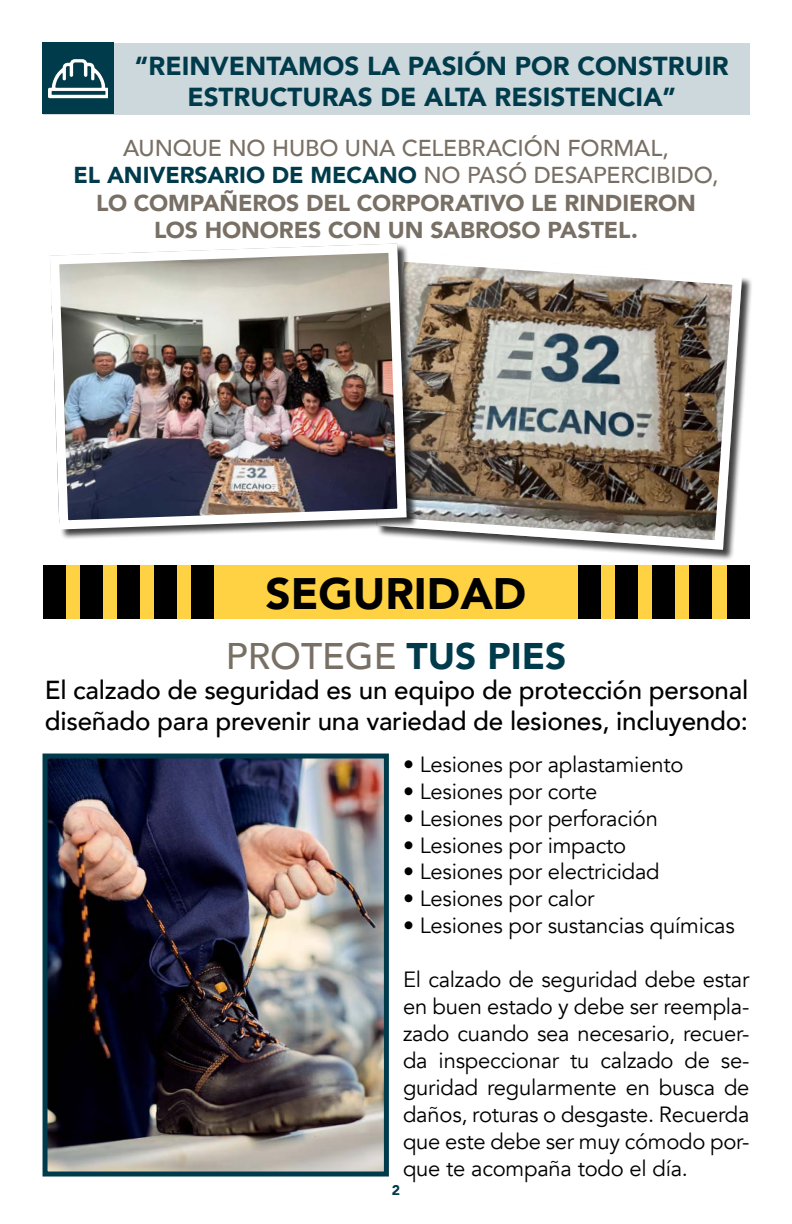
<style>
.page{position:relative;width:792px;height:1224px;background:#fff}
.page>*{position:absolute;margin:0;border:0;box-sizing:border-box;transform-origin:0 0}
.t1{font:900 44px "Avenir";color:#000}
.t2{font:500 37px "Avenir";color:#786f65}
.t3{font:500 26px/31.2px "Avenir";letter-spacing:-.01em;color:#000}
.t4{font:900 26px/31.2px "Avenir";color:#003b4c;text-align:center}
.t5{font:900 23px/27.6px "Avenir";letter-spacing:-.005em;color:#786f65;text-align:center}
.t6{font:22px/27px "Avenir";letter-spacing:-.01em;color:#000;text-align:justify}
.t7{font:900 14px "Avenir";color:#003b4c}
.s1{font-weight:500}
.s2{color:#003b4c}
.s3{font-weight:900;color:#003b4c}
</style>
<div class="page">
<div style="left:43px;top:43px;width:706px;height:72px;background:#ccd8db"></div>
<div style="left:43px;top:43px;width:71px;height:71px;background:#003b4c"></div>
<img style="left:49px;top:59px;width:59px;height:40px">
<img style="left:49px;top:760px;width:334px;height:411px">
<div style="left:43px;top:754px;width:346px;height:423px;border:5px solid #003b4c"></div>
<div style="left:43px;top:565px;width:706px;height:54px;background:#fed243"></div>
<div style="left:43px;top:565px;width:22px;height:54px;background:#000"></div>
<div style="left:578px;top:565px;width:23px;height:54px;background:#000"></div>
<div style="left:80px;top:565px;width:23px;height:54px;background:#000"></div>
<div style="left:615px;top:565px;width:23px;height:54px;background:#000"></div>
<div style="left:117px;top:565px;width:23px;height:54px;background:#000"></div>
<div style="left:652px;top:565px;width:23px;height:54px;background:#000"></div>
<div style="left:154px;top:565px;width:23px;height:54px;background:#000"></div>
<div style="left:689px;top:565px;width:23px;height:54px;background:#000"></div>
<div style="left:191px;top:565px;width:23px;height:54px;background:#000"></div>
<div style="left:727px;top:565px;width:22px;height:54px;background:#000"></div>
<div style="left:377px;top:253px;width:376px;height:308px;background:#000;opacity:.75"></div>
<img style="left:377px;top:253px;width:370px;height:302px">
<div style="left:50px;top:244px;width:368px;height:296px;background:#000;opacity:.75"></div>
<img style="left:50px;top:243px;width:361px;height:291px">
<p class="t4" style="left:135px;top:49px;width:595px">“REINVENTAMOS LA PASIÓN POR CONSTRUIR<br>ESTRUCTURAS DE ALTA RESISTENCIA”</p>
<p class="t5" style="left:74px;top:133px;width:646px"><span class="s1">AUNQUE NO HUBO UNA CELEBRACIÓN FORMAL,<br></span><span class="s2">EL ANIVERSARIO DE MECANO</span> <span class="s1">NO PASÓ DESAPERCIBIDO, </span>LO COMPAÑEROS DEL CORPORATIVO LE RINDIERON LOS HONORES CON UN SABROSO PASTEL.</p>
<h1 class="t1" style="left:266px;top:555px;width:262px">SEGURIDAD</h1>
<h2 class="t2" style="left:226px;top:624px;width:342px">PROTEGE <span class="s3">TUS PIES</span></h2>
<p class="t3" style="left:45px;top:672px;width:705px">El calzado de seguridad es un equipo de protección personal diseñado para prevenir una variedad de lesiones, incluyendo:</p>
<p class="t6" style="left:403px;top:751px;width:282px">• Lesiones por aplastamiento</p>
<p class="t6" style="left:403px;top:778px;width:196px">• Lesiones por corte</p>
<p class="t6" style="left:403px;top:805px;width:256px">• Lesiones por perforación</p>
<p class="t6" style="left:403px;top:832px;width:225px">• Lesiones por impacto</p>
<p class="t6" style="left:403px;top:859px;width:258px">• Lesiones por electricidad</p>
<p class="t6" style="left:403px;top:886px;width:193px">• Lesiones por calor</p>
<p class="t6" style="left:403px;top:913px;width:333px">• Lesiones por sustancias químicas</p>
<p class="t6" style="left:403px;top:967px;width:348px">El calzado de seguridad debe estar en buen estado y debe ser reempla&shy;zado cuando sea necesario, recuer&shy;da inspeccionar tu calzado de se&shy;guridad regularmente en busca de daños, roturas o desgaste. Recuerda que este debe ser muy cómodo por&shy;que te acompaña todo el día.</p>
<p class="t7" style="left:392px;top:1179px;width:10px">2</p>
</div>
